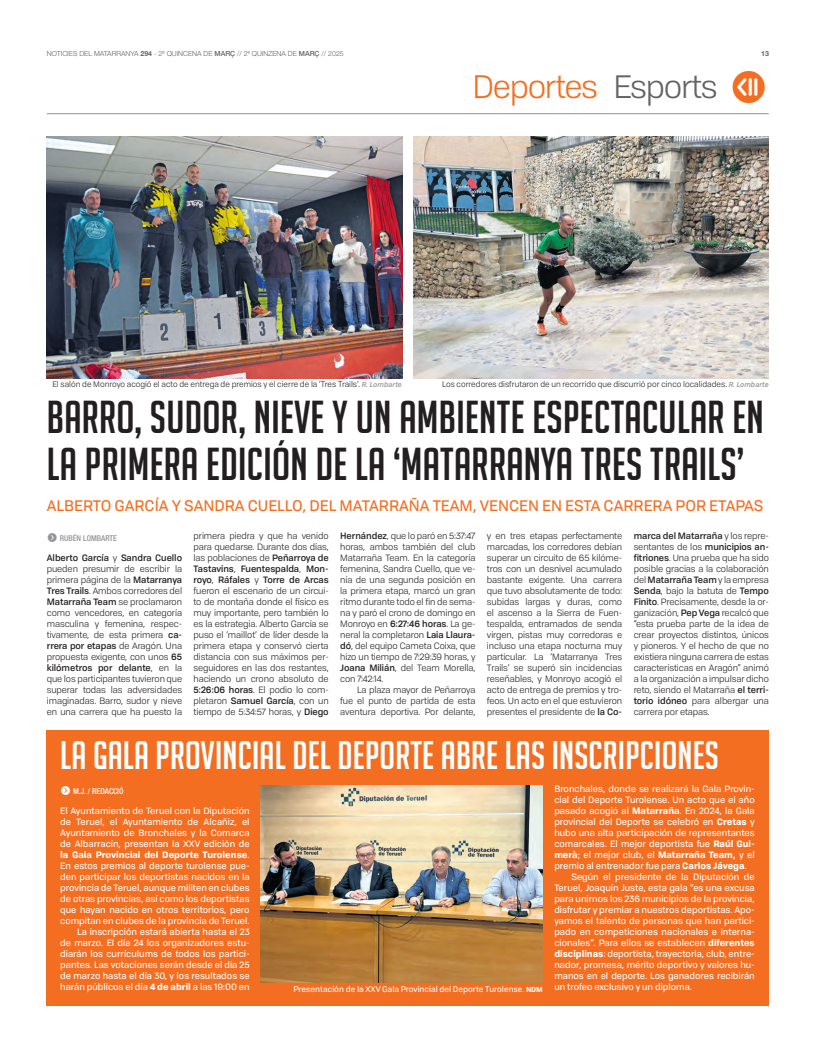
<style>
.page{position:relative;width:820px;height:1049px;background:#fff}
.page>*{position:absolute;margin:0;border:0;box-sizing:border-box;transform-origin:0 0}
.t1{font:45px "Big Noodle Titling";letter-spacing:.005em;color:#231f20}
.t2{font:40px "Butto Bon Cir Neg";color:#f36e21}
.t3{font:39px "Big Noodle Titling";letter-spacing:.005em;color:#fff}
.t4{font:32px "Tofino Personal";letter-spacing:-.04em;color:#f36e21}
.t5{font:15px "Tofino Personal";color:#f36e21}
.t6{font:11px "Butto Bon Cir Neg";color:#fff}
.t7{font:11px "Butto Bon Cir Neg";color:#939598}
.t8{font:9px/11px "Tofino Personal";letter-spacing:-.01em;color:#231f20;text-align:justify}
.t9{font:9px/11px "Tofino Personal";color:#fff;text-align:justify}
.t10{font:8px "Tofino Personal";color:#231f20}
.t11{font:8px "Tofino Personal";color:#fff}
.t12{font:500 condensed 8px "Helvetica Neue LT Pro";color:#fff}
.t13{font:500 condensed 8px "Helvetica Neue LT Pro";color:#939598}
.t14{font:300 7px "Helvetica Neue LT Pro";color:#636366}
.t15{font:700 7px "Helvetica Neue LT Pro";color:#636366}
.s1{font-weight:700}
.s2{font-weight:500}
.s3{color:#636366}
.s4{font-weight:500;font-style:italic;font-size:7px;color:#939598}
.s5{font-weight:700;font-size:7px}
</style>
<div class="page">
<hr style="left:47px;top:113px;width:721px;height:1px;background:#939598">
<div style="left:47px;top:730px;width:721px;height:275px;background:#f36e21"></div>
<img style="left:261px;top:785px;width:281px;height:198px">
<img style="left:47px;top:136px;width:355px;height:242px">
<img style="left:413px;top:136px;width:355px;height:242px">
<p class="t14" style="left:47px;top:49px;width:298px">NOTICIES DEL MATARRANYA <span class="s1">294</span> - 2ª QUINCENA DE <span class="s2">MARÇ</span> // 2ª QUINZENA DE <span class="s2">MARÇ</span> // 2025</p>
<p class="t15" style="left:760px;top:49px;width:9px">13</p>
<p class="t2" style="left:768px;top:104px;width:41px;rotate:-180deg">i</p>
<p class="t4" style="left:472px;top:63px;width:246px">Deportes <span class="s3">Esports</span></p>
<p class="t10" style="left:52px;top:378px;width:351px">El salón de Monroyo acogió el acto de entrega de premios y el cierre de la ‘Tres Trails’. <span class="s4">R. Lombarte</span></p>
<p class="t10" style="left:442px;top:378px;width:328px">Los corredores disfrutaron de un recorrido que discurrió por cinco localidades. <span class="s4">R. Lombarte</span></p>
<p class="t1" style="left:47px;top:392px;width:718px">BARRO, SUDOR, NIEVE Y UN AMBIENTE ESPECTACULAR EN</p>
<p class="t1" style="left:47px;top:439px;width:698px">LA PRIMERA EDICIÓN DE LA ‘MATARRANYA TRES TRAILS’</p>
<p class="t5" style="left:47px;top:494px;width:717px">ALBERTO GARCÍA Y SANDRA CUELLO, DEL MATARRAÑA TEAM, VENCEN EN ESTA CARRERA POR ETAPAS</p>
<p class="t7" style="left:47px;top:533px;width:12px">f</p>
<p class="t13" style="left:60px;top:533px;width:59px">RUBÉN LOMBARTE</p>
<p class="t8" style="left:193px;top:529px;width:137px">primera piedra y que ha venido para quedarse. Durante dos días, las poblaciones de <span class="s2">Peñarroya de Tastavins</span>, <span class="s2">Fuentespalda</span>, <span class="s2">Mon&shy;royo</span>, <span class="s2">Ráfales</span> y <span class="s2">Torre de Arcas </span>fueron el escenario de un circui&shy;to de montaña donde el físico es muy importante, pero también lo es la estrategia. Alberto García se puso el ‘maillot’ de líder desde la primera etapa y conservó cierta distancia con sus máximos per&shy;seguidores en las dos restantes, haciendo un crono absoluto de <span class="s2">5:26:06 horas</span>. El podio lo com&shy;pletaron <span class="s2">Samuel García</span>, con un tiempo de 5:34:57 horas, y <span class="s2">Diego</span></p>
<p class="t8" style="left:340px;top:529px;width:137px"><span class="s2">Hernández</span>, que lo paró en 5:37:47 horas, ambos también del club Matarraña Team. En la categoría femenina, Sandra Cuello, que ve&shy;nía de una segunda posición en la primera etapa, marcó un gran ritmo durante todo el fin de sema&shy;na y paró el crono de domingo en Monroyo en <span class="s2">6:27:46 horas</span>. La ge&shy;neral la completaron <span class="s2">Laia Llaura&shy;dó</span>, del equipo Cameta Coixa, que hizo un tiempo de 7:29:39 horas, y <span class="s2">Joana Milián</span>, del Team Morella, con 7:42:14.</p>
<p class="t8" style="left:47px;top:551px;width:137px"><span class="s2">Alberto García</span> y <span class="s2">Sandra Cuello </span>pueden presumir de escribir la primera página de la <span class="s2">Matarranya Tres Trails</span>. Ambos corredores del <span class="s2">Matarraña Team</span> se proclamaron como vencedores, en categoría masculina y femenina, respec&shy;tivamente, de esta primera <span class="s2">ca&shy;rrera por etapas</span> de Aragón. Una propuesta exigente, con unos <span class="s2">65 kilómetros por delante</span>, en la que los participantes tuvieron que superar todas las adversidades imaginadas. Barro, sudor y nieve en una carrera que ha puesto la</p>
<p class="t8" style="left:340px;top:683px;width:137px;text-indent:17px">La plaza mayor de Peñarroya fue el punto de partida de esta aventura deportiva. Por delante,</p>
<p class="t8" style="left:487px;top:529px;width:137px">y en tres etapas perfectamente marcadas, los corredores debían superar un circuito de 65 kilóme&shy;tros con un desnivel acumulado bastante exigente. Una carrera que tuvo absolutamente de todo: subidas largas y duras, como el ascenso a la Sierra de Fuen&shy;tespalda, entramados de senda virgen, pistas muy corredoras e incluso una etapa nocturna muy particular. La ‘Matarranya Tres Trails’ se superó sin incidencias reseñables, y Monroyo acogió el acto de entrega de premios y tro&shy;feos. Un acto en el que estuvieron presentes el presidente de <span class="s2">la Co-</span></p>
<p class="t8" style="left:633px;top:529px;width:137px"><span class="s2">marca del Matarraña</span> y los repre&shy;sentantes de los <span class="s2">municipios an&shy;fitriones</span>. Una prueba que ha sido posible gracias a la colaboración del <span class="s2">Matarraña Team</span> y la empresa <span class="s2">Senda</span>, bajo la batuta de <span class="s2">Tempo Finito</span>. Precisamente, desde la or&shy;ganización, <span class="s2">Pep Vega</span> recalcó que “esta prueba parte de la idea de crear proyectos distintos, únicos y pioneros. Y el hecho de que no existiera ninguna carrera de estas características en Aragón” animó a la organización a impulsar dicho reto, siendo el Matarraña <span class="s2">el terri&shy;torio idóneo</span> para albergar una carrera por etapas.</p>
<p class="t3" style="left:60px;top:734px;width:660px">LA GALA PROVINCIAL DEL DEPORTE ABRE LAS INSCRIPCIONES</p>
<p class="t6" style="left:60px;top:786px;width:13px">f</p>
<p class="t12" style="left:73px;top:786px;width:52px">M.J. / REDACCIÓ</p>
<p class="t9" style="left:60px;top:804px;width:191px">El Ayuntamiento de Teruel con la Diputación de Teruel, el Ayuntamiento de Alcañiz, el Ayuntamiento de Bronchales y la Comarca de Albarracín, presentan la XXV edición de <span class="s1">la Gala Provincial del Deporte Turolense</span>.<br>En estos premios al deporte turolense pue&shy;den participar los deportistas nacidos en la provincia de Teruel, aunque militen en clubes de otras provincias, así como los deportistas que hayan nacido en otros territorios, pero compitan en clubes de la provincia de Teruel.</p>
<p class="t9" style="left:60px;top:925px;width:191px;text-indent:17px">La inscripción estará abierta hasta el 23 de marzo. El día 24 los organizadores estu&shy;diarán los currículums de todos los partici&shy;pantes. Las votaciones serán desde el día 25 de marzo hasta el día 30, y los resultados se harán públicos el día <span class="s1">4 de abril</span> a las 19:00 en</p>
<p class="t9" style="left:554px;top:782px;width:202px">Bronchales, donde se realizará la Gala Provin&shy;cial del Deporte Turolense. Un acto que el año pasado acogió al <span class="s1">Matarraña</span>. En 2024, la Gala provincial del Deporte se celebró en <span class="s1">Cretas</span> y hubo una alta participación de representantes comarcales. El mejor deportista fue <span class="s1">Raúl Gui&shy;merà</span>; el mejor club, el <span class="s1">Matarraña Team,</span> y el premio al entrenador fue para <span class="s1">Carlos Jávega</span>.</p>
<p class="t9" style="left:554px;top:870px;width:202px;text-indent:17px">Según el presidente de la Diputación de Teruel, Joaquín Juste, esta gala “es una excusa para unirnos los 236 municipios de la provincia, disfrutar y premiar a nuestros deportistas. Apo&shy;yamos el talento de personas que han partici&shy;pado en competiciones nacionales e interna&shy;cionales”. Para ellos se establecen <span class="s1">diferentes disciplinas</span>: deportista, trayectoria, club, entre&shy;nador, promesa, mérito deportivo y valores hu&shy;manos en el deporte. Los ganadores recibirán</p>
<p class="t11" style="left:293px;top:982px;width:251px">Presentación de la XXV Gala Provincial del Deporte Turolense. <span class="s5">NDM</span></p>
<p class="t9" style="left:554px;top:980px;width:139px">un trofeo exclusivo y un diploma.</p>
<p class="t11" style="left:337px;top:982px;width:187px">Fotografía de la final del campeonato de M nroyo</p>
</div>
